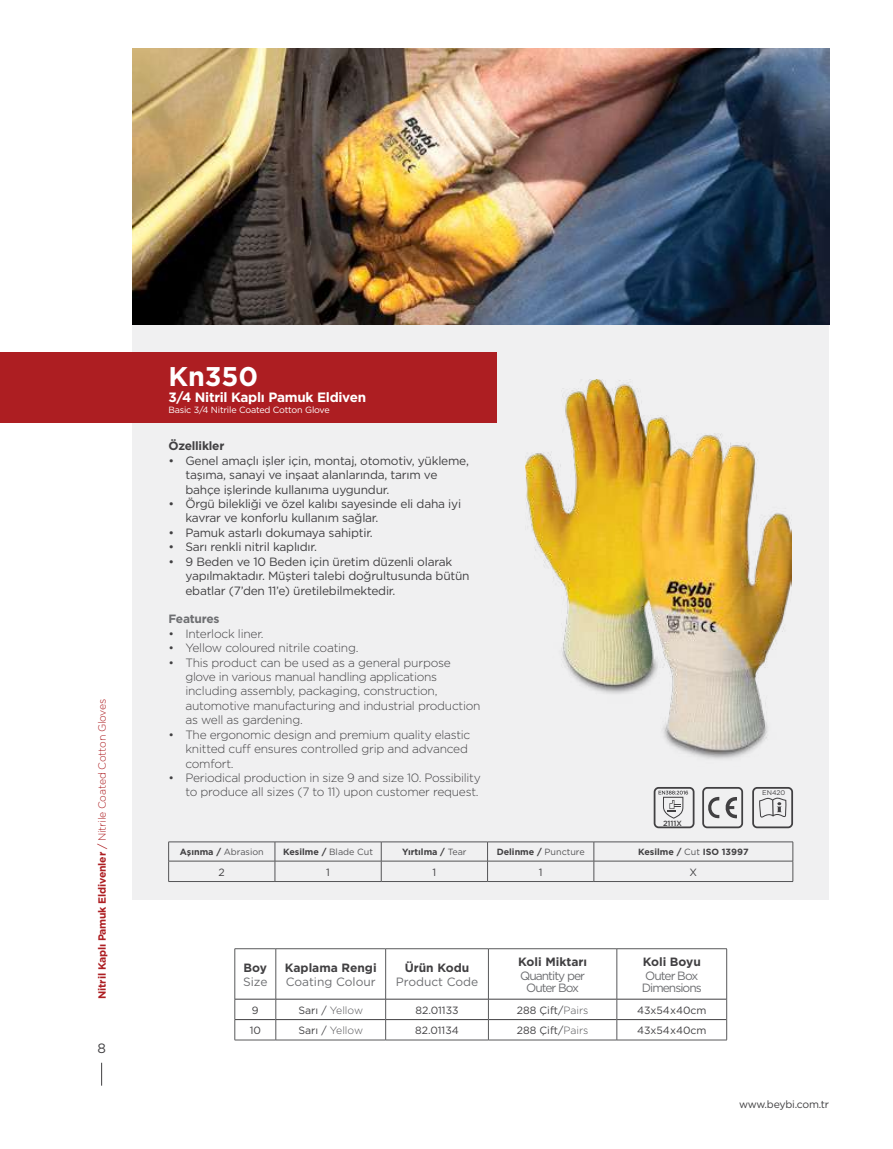
<style>
.page{position:relative;width:893px;height:1149px;background:#fff}
.page>*{position:absolute;margin:0;border:0;box-sizing:border-box;transform-origin:0 0}
.t1{font:700 27px "Gotham";color:#fff}
.t2{font:700 13.5px "Gotham";letter-spacing:-.02em;color:#fff}
.t3{font:13.5px "Gotham";color:#414042}
.t4{font:300 12px/14.4px "Gotham";letter-spacing:-.025em;color:#414042}
.t5{font:12px/14.4px "Gotham";letter-spacing:-.02em;color:#414042}
.t6{font:700 12px "Gotham";color:#414042}
.t7{font:12px/12px "Gotham";letter-spacing:-.08em;color:#6d6e71;text-align:center}
.t8{font:12px "Gotham";color:#6d6e71}
.t9{font:700 12px "Gotham";letter-spacing:-.02em;color:#414042}
.t10{font:700 12px "Gotham";letter-spacing:-.02em;color:#6d6e71}
.t11{font:10.5px "Gotham";color:#414042}
.t12{font:700 10.5px "Gotham";letter-spacing:-.02em;color:#ad1e22}
.t13{font:300 10.5px "Gotham";color:#545456}
.t14{font:10.5px "Gotham";letter-spacing:-.02em;color:#414042}
.t15{font:700 9px "Gotham";color:#414042}
.t16{font:9px "Gotham";letter-spacing:-.02em;color:#fff}
.t17{font:9px "Gotham";color:#545456}
.t18{font:500 7.5px "Gotham";color:#414042}
.t19{font:6.75px "Gotham";color:#414042}
.s1{font-weight:400}
.s2{font-weight:300}
.s3{font-weight:700;color:#414042}
.s4{font-weight:400;color:#545456}
.s5{font-weight:400;color:#414042}
.s6{font-weight:300;color:#545456}
</style>
<div class="page">
<svg style="left:101px;top:1062px;width:1px;height:23px"></svg>
<div style="left:132px;top:325px;width:697px;height:574px;background:#f0f0f1"></div>
<div style="left:0;top:351px;width:496px;height:71px;background:#ad1e22"></div>
<hr style="left:892px;top:351px;width:1px;height:71px;background:#ad1e22">
<hr style="left:235px;top:998px;width:41px;height:1px;background:#414042">
<hr style="left:276px;top:998px;width:109px;height:1px;background:#414042">
<hr style="left:386px;top:998px;width:102px;height:1px;background:#414042">
<hr style="left:489px;top:998px;width:128px;height:1px;background:#414042">
<hr style="left:617px;top:998px;width:109px;height:1px;background:#414042">
<hr style="left:235px;top:1018px;width:41px;height:1px;background:#414042">
<hr style="left:276px;top:1018px;width:109px;height:1px;background:#414042">
<hr style="left:386px;top:1018px;width:102px;height:1px;background:#414042">
<hr style="left:489px;top:1018px;width:128px;height:1px;background:#414042">
<hr style="left:617px;top:1018px;width:109px;height:1px;background:#414042">
<hr style="left:235px;top:948px;width:41px;height:1px;background:#58595b">
<hr style="left:235px;top:948px;width:1px;height:50px;background:#58595b">
<hr style="left:276px;top:948px;width:110px;height:1px;background:#58595b">
<hr style="left:276px;top:948px;width:1px;height:50px;background:#58595b">
<hr style="left:386px;top:948px;width:102px;height:1px;background:#58595b">
<hr style="left:385px;top:948px;width:1px;height:50px;background:#58595b">
<hr style="left:488px;top:948px;width:129px;height:1px;background:#58595b">
<hr style="left:488px;top:948px;width:1px;height:50px;background:#58595b">
<hr style="left:617px;top:948px;width:110px;height:1px;background:#58595b">
<hr style="left:617px;top:948px;width:1px;height:50px;background:#58595b">
<hr style="left:726px;top:948px;width:1px;height:50px;background:#58595b">
<svg style="left:235px;top:998px;width:1px;height:41px"></svg>
<svg style="left:276px;top:998px;width:1px;height:41px"></svg>
<svg style="left:385px;top:998px;width:1px;height:41px"></svg>
<svg style="left:488px;top:998px;width:1px;height:41px"></svg>
<svg style="left:617px;top:998px;width:1px;height:41px"></svg>
<svg style="left:726px;top:998px;width:1px;height:41px"></svg>
<hr style="left:235px;top:1039px;width:41px;height:1px;background:#58595b">
<hr style="left:276px;top:1039px;width:110px;height:1px;background:#58595b">
<hr style="left:386px;top:1039px;width:102px;height:1px;background:#58595b">
<hr style="left:488px;top:1039px;width:129px;height:1px;background:#58595b">
<hr style="left:617px;top:1039px;width:110px;height:1px;background:#58595b">
<img style="left:132px;top:48px;width:697px;height:277px">
<img style="left:526px;top:380px;width:265px;height:379px">
<hr style="left:168px;top:841px;width:107px;height:1px;background:#545456">
<hr style="left:275px;top:841px;width:106px;height:1px;background:#545456">
<hr style="left:381px;top:841px;width:107px;height:1px;background:#545456">
<hr style="left:488px;top:841px;width:106px;height:1px;background:#545456">
<hr style="left:594px;top:841px;width:199px;height:1px;background:#545456">
<hr style="left:168px;top:860px;width:107px;height:1px;background:#545456">
<svg style="left:168px;top:841px;width:1px;height:40px"></svg>
<hr style="left:275px;top:860px;width:106px;height:1px;background:#545456">
<svg style="left:275px;top:841px;width:1px;height:40px"></svg>
<hr style="left:381px;top:860px;width:107px;height:1px;background:#545456">
<svg style="left:381px;top:841px;width:1px;height:40px"></svg>
<hr style="left:488px;top:860px;width:106px;height:1px;background:#545456">
<svg style="left:487px;top:841px;width:1px;height:40px"></svg>
<hr style="left:594px;top:860px;width:199px;height:1px;background:#545456">
<svg style="left:594px;top:841px;width:1px;height:40px"></svg>
<svg style="left:793px;top:842px;width:1px;height:39px"></svg>
<hr style="left:168px;top:881px;width:107px;height:1px;background:#545456">
<hr style="left:381px;top:881px;width:107px;height:1px;background:#545456">
<hr style="left:488px;top:881px;width:106px;height:1px;background:#545456">
<hr style="left:594px;top:881px;width:199px;height:1px;background:#545456">
<hr style="left:275px;top:881px;width:106px;height:1px;background:#545456">
<svg style="left:653px;top:787px;width:141px;height:41px"></svg>
<p class="t12" style="left:95px;top:998px;width:301px;rotate:-90deg">Nitril Kaplı Pamuk Eldivenler <span class="s1">/</span> <span class="s2">Nitrile Coated Cotton Gloves</span></p>
<p class="t3" style="left:97px;top:1039px;width:10px">8</p>
<h1 class="t1" style="left:168px;top:358px;width:91px">Kn350</h1>
<p class="t2" style="left:168px;top:388px;width:199px">3/4 Nitril Kaplı Pamuk Eldiven</p>
<p class="t16" style="left:168px;top:404px;width:163px">Basic 3/4 Nitrile Coated Cotton Glove</p>
<p class="t9" style="left:168px;top:438px;width:57px">Özellikler</p>
<p class="t5" style="left:185px;top:453px;width:285px;text-indent:-17px">• Genel amaçlı işler için, montaj, otomotiv, yükleme, taşıma, sanayi ve inşaat alanlarında, tarım ve bahçe işlerinde kullanıma uygundur.</p>
<p class="t5" style="left:185px;top:496px;width:277px;text-indent:-17px">• Örgü bilekliği ve özel kalıbı sayesinde eli daha iyi kavrar ve konforlu kullanım sağlar.</p>
<p class="t5" style="left:168px;top:525px;width:206px">• Pamuk astarlı dokumaya sahiptir.</p>
<p class="t5" style="left:168px;top:539px;width:150px">• Sarı renkli nitril kaplıdır.</p>
<p class="t5" style="left:185px;top:554px;width:286px;text-indent:-17px">• 9 Beden ve 10 Beden için üretim düzenli olarak yapılmaktadır. Müşteri talebi doğrultusunda bütün ebatlar (7’den 11’e) üretilebilmektedir.</p>
<p class="t10" style="left:168px;top:611px;width:53px">Features</p>
<p class="t4" style="left:168px;top:625px;width:97px">• Interlock liner.</p>
<p class="t4" style="left:168px;top:640px;width:192px">• Yellow coloured nitrile coating.</p>
<p class="t4" style="left:185px;top:654px;width:297px;text-indent:-17px">• This product can be used as a general purpose glove in various manual handling applications including assembly, packaging, construction, automotive manufacturing and industrial production as well as gardening.</p>
<p class="t4" style="left:185px;top:726px;width:287px;text-indent:-17px">• The ergonomic design and premium quality elastic knitted cuff ensures controlled grip and advanced comfort.</p>
<p class="t4" style="left:168px;top:769px;width:314px;text-align:right">• Periodical production in size 9 and size 10. Possibility to produce all sizes (7 to 11) upon customer request.</p>
<p class="t18" style="left:663px;top:818px;width:20px">2111X</p>
<p class="t17" style="left:180px;top:845px;width:85px"><span class="s3">Aşınma /</span> Abrasion</p>
<p class="t15" style="left:283px;top:845px;width:91px">Kesilme / <span class="s4">Blade Cut</span></p>
<p class="t15" style="left:402px;top:845px;width:66px">Yırtılma / <span class="s4">Tear</span></p>
<p class="t15" style="left:497px;top:845px;width:90px">Delinme / <span class="s4">Puncture</span></p>
<p class="t15" style="left:638px;top:845px;width:112px">Kesilme / <span class="s4">Cut</span> ISO 13997</p>
<p class="t11" style="left:219px;top:864px;width:8px">2</p>
<p class="t11" style="left:326px;top:864px;width:5px">1</p>
<p class="t11" style="left:432px;top:864px;width:5px">1</p>
<p class="t11" style="left:539px;top:864px;width:5px">1</p>
<p class="t11" style="left:690px;top:864px;width:9px">X</p>
<p class="t19" style="left:762px;top:788px;width:25px">EN420</p>
<p class="t6" style="left:244px;top:959px;width:25px">Boy</p>
<p class="t7" style="left:243px;top:975px;width:26px">Size</p>
<p class="t6" style="left:285px;top:959px;width:93px">Kaplama Rengi</p>
<p class="t8" style="left:286px;top:973px;width:92px">Coating Colour</p>
<p class="t6" style="left:405px;top:959px;width:66px">Ürün Kodu</p>
<p class="t8" style="left:396px;top:973px;width:84px">Product Code</p>
<p class="t6" style="left:518px;top:953px;width:70px">Koli Miktarı</p>
<p class="t7" style="left:520px;top:969px;width:66px">Quantity per<br>Outer Box</p>
<p class="t6" style="left:643px;top:953px;width:60px">Koli Boyu</p>
<p class="t7" style="left:642px;top:969px;width:62px;text-align:left">Outer Box<br>Dimensions</p>
<p class="t11" style="left:252px;top:1002px;width:8px">9</p>
<p class="t13" style="left:298px;top:1002px;width:66px"><span class="s5">Sarı /</span> Yellow</p>
<p class="t11" style="left:415px;top:1002px;width:45px">82.01133</p>
<p class="t11" style="left:517px;top:1002px;width:73px">288 Çift/<span class="s6">Pairs</span></p>
<p class="t11" style="left:637px;top:1002px;width:71px">43x54x40cm</p>
<p class="t11" style="left:250px;top:1023px;width:13px">10</p>
<p class="t13" style="left:298px;top:1023px;width:66px"><span class="s5">Sarı /</span> Yellow</p>
<p class="t11" style="left:415px;top:1023px;width:45px">82.01134</p>
<p class="t11" style="left:517px;top:1023px;width:73px">288 Çift/<span class="s6">Pairs</span></p>
<p class="t11" style="left:637px;top:1023px;width:71px">43x54x40cm</p>
<p class="t14" style="left:739px;top:1097px;width:92px">www.beybi.com.tr</p>
</div>
